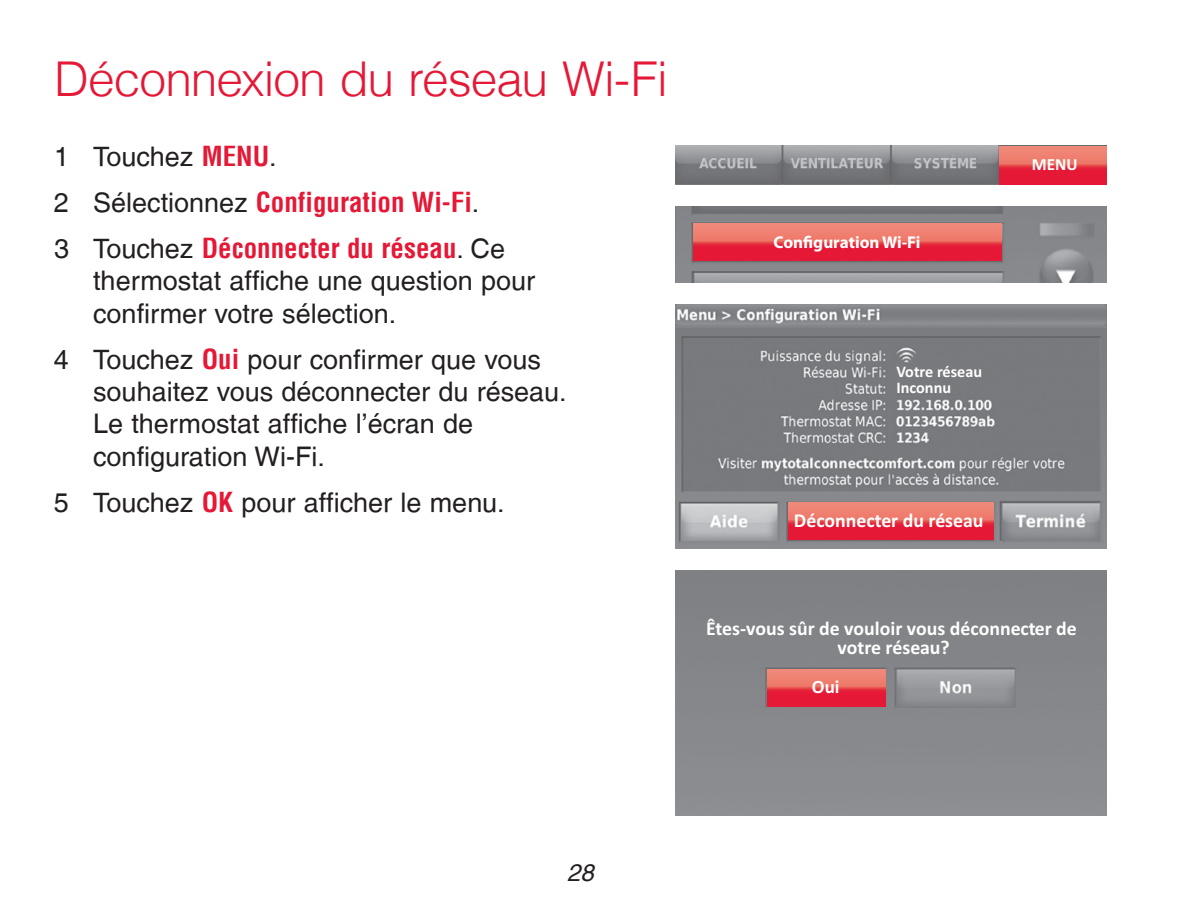
<style>
.page{position:relative;width:1188px;height:918px;background:#fff}
.page>*{position:absolute;margin:0;border:0;box-sizing:border-box;transform-origin:0 0}
.t1{font:300 48px "Helvetica LT";letter-spacing:-.02em;color:#e51836}
.t2{font:27px/32.4px "Helvetica LT";color:#231f20}
.t3{font:700 condensed 27px/45.9px "Helvetica LT";color:#e51836}
.t4{font:italic 24px "Helvetica LT";color:#231f20}
.t5{font:700 19.8px/19.8px "Calibri";color:#fff;text-align:center}
.t6{font:700 18.9px "Calibri";color:#fff}
.t7{font:700 17.1px "Myriad Pro";color:#fff}
.t8{font:700 17.1px "Calibri";color:#fff}
.t9{font:700 16.2px/16.2px "Calibri";color:#fff}
.s1{font-weight:400;font-stretch:normal;color:#231f20}
.s2{font-weight:700;font-stretch:condensed;color:#e51836}
</style>
<div class="page">
<img style="left:675px;top:146px;width:324px;height:38px">
<svg style="left:999px;top:146px;width:108px;height:38px;background:#e94e54"></svg>
<img style="left:675px;top:206px;width:432px;height:76px">
<svg style="left:693px;top:224px;width:309px;height:37px;background:#e94d53"></svg>
<img style="left:675px;top:304px;width:432px;height:245px">
<svg style="left:788px;top:503px;width:205px;height:37px;background:#e94d53"></svg>
<img style="left:1000px;top:500px;width:107px;height:41px">
<div style="left:675px;top:570px;width:432px;height:245px;background:#85878a"></div>
<svg style="left:768px;top:669px;width:117px;height:37px;background:#e94f54"></svg>
<h1 class="t1" style="left:54px;top:49px;width:615px">Déconnexion du réseau Wi-Fi</h1>
<p class="t3" style="left:54px;top:133px;width:453px"><span class="s1">1 Touchez</span> MENU<span class="s1">.<br>2 Sélectionnez</span> Configuration Wi-Fi<span class="s1">.<br>3 Touchez</span> Déconnecter du réseau<span class="s1">. Ce</span></p>
<p class="t2" style="left:93px;top:265px;width:443px">thermostat affiche une question pour confirmer votre sélection.</p>
<p class="t2" style="left:93px;top:343px;width:475px;text-indent:-39px">4 Touchez <span class="s2">Oui</span> pour confirmer que vous souhaitez vous déconnecter du réseau.<br>Le thermostat affiche l’écran de configuration Wi-Fi.</p>
<p class="t2" style="left:54px;top:486px;width:452px">5 Touchez <span class="s2">OK</span> pour afficher le menu.</p>
<p class="t7" style="left:774px;top:232px;width:149px">Configuration Wi-Fi</p>
<p class="t9" style="left:896px;top:363px;width:87px">Votre réseau<br>Inconnu</p>
<p class="t5" style="left:794px;top:509px;width:191px">Déconnecter du réseau</p>
<p class="t8" style="left:1032px;top:154px;width:47px">MENU</p>
<p class="t5" style="left:706px;top:617px;width:372px">Êtes-vous sûr de vouloir vous déconnecter de votre réseau?</p>
<p class="t6" style="left:812px;top:675px;width:29px">Oui</p>
<p class="t4" style="left:567px;top:859px;width:28px">28</p>
</div>
